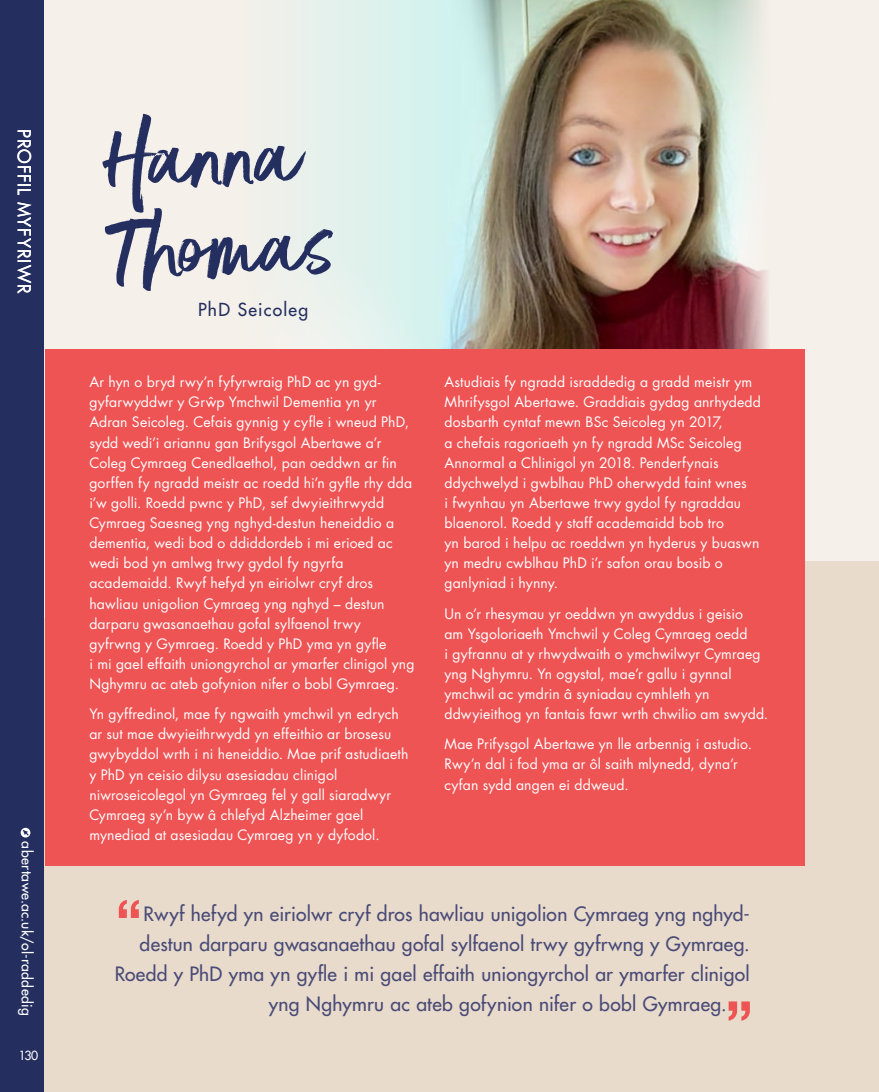
<style>
.page{position:relative;width:879px;height:1092px;background:#fff}
.page>*{position:absolute;margin:0;border:0;box-sizing:border-box;transform-origin:0 0}
.t1{font:500 19.25px "Futura LT Pro";letter-spacing:.015em;color:#494a77}
.t2{font:500 17.5px "Futura LT Pro";letter-spacing:.055em;color:#fff}
.Bay_Campus{font:500 17.5px "Futura LT Pro";letter-spacing:.07em;color:#242f60}
.Bullet_Point{font:14px/20.1px "Futura LT Pro";letter-spacing:.01em;color:#fff}
.t3{font:500 14px "Futura LT Pro";letter-spacing:.03em;color:#fff}
.t4{font:500 12.25px "Futura LT Pro";color:#fff}
</style>
<div class="page">
<div style="left:0;top:0;width:45px;height:1091px;background:#242f60"></div>
<svg style="left:21px;top:827px;width:9px;height:10px"></svg>
<svg style="left:23px;top:829px;width:6px;height:6px"></svg>
<div style="left:578px;top:0;width:300px;height:617px;background:#f6f0ea"></div>
<img style="left:461px;top:0;width:307px;height:349px">
<div style="left:45px;top:561px;width:833px;height:530px;background:#e8dbcb"></div>
<div style="left:45px;top:0;width:416px;height:617px;background:linear-gradient(to right,#fff0e9,#d7f2ee)"></div>
<div style="left:45px;top:349px;width:759px;height:516px;background:#ef5455"></div>
<svg style="left:119px;top:900px;width:20px;height:17px"></svg>
<svg style="left:728px;top:1001px;width:21px;height:19px"></svg>
<svg style="left:102px;top:112px;width:231px;height:179px;background:#c6c7cd"></svg>
<p class="t2" style="left:37px;top:129px;width:165px;rotate:90deg">PROFFIL MYFYRIWR</p>
<p class="t3" style="left:38px;top:841px;width:175px;rotate:90deg">abertawe.ac.uk/ol-raddedig</p>
<p class="t4" style="left:19px;top:1046px;width:21px">130</p>
<p class="Bay_Campus" style="left:198px;top:296px;width:112px">PhD Seicoleg</p>
<p class="Bullet_Point" style="left:89px;top:371px;width:326px">Ar hyn o bryd rwy’n fyfyrwraig PhD ac yn gyd&shy;gyfarwyddwr y Grŵp Ymchwil Dementia yn yr Adran Seicoleg. Cefais gynnig y cyfle i wneud PhD, sydd wedi’i ariannu gan Brifysgol Abertawe a’r Coleg Cymraeg Cenedlaethol, pan oeddwn ar fin gorffen fy ngradd meistr ac roedd hi’n gyfle rhy dda i’w golli. Roedd pwnc y PhD, sef dwyieithrwydd Cymraeg Saesneg yng nghyd-destun heneiddio a dementia, wedi bod o ddiddordeb i mi erioed ac wedi bod yn amlwg trwy gydol fy ngyrfa academaidd. Rwyf hefyd yn eiriolwr cryf dros hawliau unigolion Cymraeg yng nghyd – destun darparu gwasanaethau gofal sylfaenol trwy gyfrwng y Gymraeg. Roedd y PhD yma yn gyfle<br>i mi gael effaith uniongyrchol ar ymarfer clinigol yng Nghymru ac ateb gofynion nifer o bobl Gymraeg.</p>
<p class="Bullet_Point" style="left:89px;top:703px;width:320px">Yn gyffredinol, mae fy ngwaith ymchwil yn edrych ar sut mae dwyieithrwydd yn effeithio ar brosesu gwybyddol wrth i ni heneiddio. Mae prif astudiaeth y PhD yn ceisio dilysu asesiadau clinigol niwroseicolegol yn Gymraeg fel y gall siaradwyr Cymraeg sy’n byw â chlefyd Alzheimer gael mynediad at asesiadau Cymraeg yn y dyfodol.</p>
<p class="Bullet_Point" style="left:444px;top:371px;width:318px">Astudiais fy ngradd israddedig a gradd meistr ym Mhrifysgol Abertawe. Graddiais gydag anrhydedd dosbarth cyntaf mewn BSc Seicoleg yn 2017,<br>a chefais ragoriaeth yn fy ngradd MSc Seicoleg Annormal a Chlinigol yn 2018. Penderfynais ddychwelyd i gwblhau PhD oherwydd faint wnes<br>i fwynhau yn Abertawe trwy gydol fy ngraddau blaenorol. Roedd y staff academaidd bob tro<br>yn barod i helpu ac roeddwn yn hyderus y buaswn yn medru cwblhau PhD i’r safon orau bosib o ganlyniad i hynny.</p>
<p class="Bullet_Point" style="left:444px;top:603px;width:325px">Un o’r rhesymau yr oeddwn yn awyddus i geisio<br>am Ysgoloriaeth Ymchwil y Coleg Cymraeg oedd<br>i gyfrannu at y rhwydwaith o ymchwilwyr Cymraeg yng Nghymru. Yn ogystal, mae’r gallu i gynnal ymchwil ac ymdrin â syniadau cymhleth yn ddwyieithog yn fantais fawr wrth chwilio am swydd.</p>
<p class="Bullet_Point" style="left:444px;top:733px;width:309px">Mae Prifysgol Abertawe yn lle arbennig i astudio.<br>Rwy’n dal i fod yma ar ôl saith mlynedd, dyna’r cyfan sydd angen ei ddweud.</p>
<p class="t1" style="left:143px;top:900px;width:607px">Rwyf hefyd yn eiriolwr cryf dros hawliau unigolion Cymraeg yng nghyd-</p>
<p class="t1" style="left:139px;top:929px;width:611px">destun darparu gwasanaethau gofal sylfaenol trwy gyfrwng y Gymraeg.</p>
<p class="t1" style="left:115px;top:959px;width:636px">Roedd y PhD yma yn gyfle i mi gael effaith uniongyrchol ar ymarfer clinigol</p>
<p class="t1" style="left:269px;top:989px;width:459px">yng Nghymru ac ateb gofynion nifer o bobl Gymraeg.</p>
</div>
